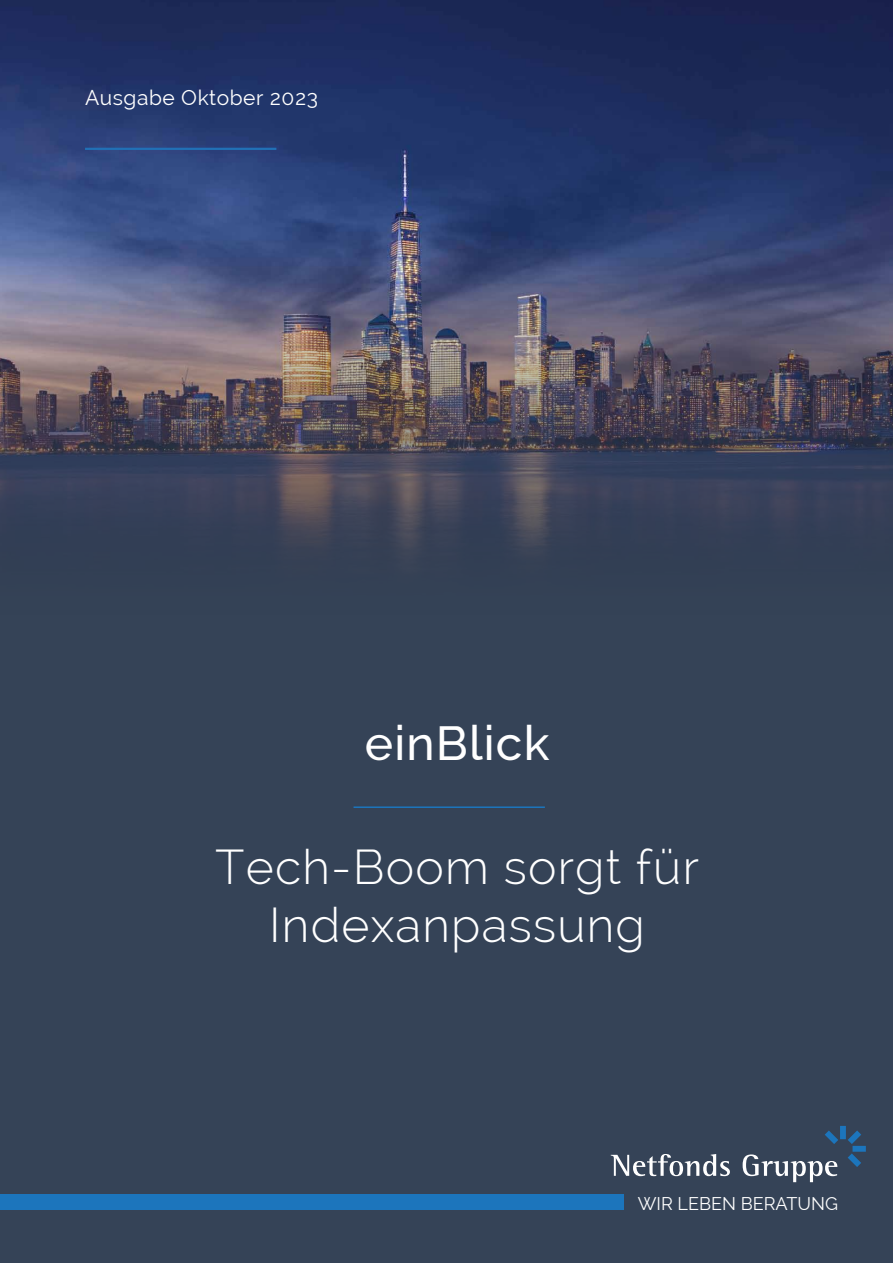
<style>
.page{position:relative;width:893px;height:1263px;background:#354357}
.page>*{position:absolute;margin:0;border:0;box-sizing:border-box;transform-origin:0 0}
.t1{font:300 48px/57.6px "Raleway";letter-spacing:.025em;color:#fff;text-align:center}
.t2{font:500 48px "Raleway";letter-spacing:.025em;color:#fff}
.t3{font:21px "Raleway";letter-spacing:.025em;color:#fff}
.t4{font:18px "Raleway";color:#fff}
</style>
<div class="page">
<svg style="left:611px;top:1154px;width:119px;height:22px"></svg>
<svg style="left:743px;top:1154px;width:94px;height:28px"></svg>
<svg style="left:848px;top:1130px;width:13px;height:14px"></svg>
<div style="left:852px;top:1146px;width:14px;height:6px;background:#1c75bc"></div>
<div style="left:840px;top:1126px;width:6px;height:13px;background:#1c75bc"></div>
<svg style="left:848px;top:1153px;width:13px;height:14px"></svg>
<svg style="left:825px;top:1130px;width:13px;height:14px"></svg>
<div style="left:0;top:1194px;width:623px;height:16px;background:#1c75bc"></div>
<img style="left:0;top:0;width:893px;height:549px">
<hr style="left:85px;top:148px;width:191px;height:2px;background:#2170b6">
<hr style="left:353px;top:806px;width:192px;height:2px;background:#1c75bc">
<p class="t3" style="left:85px;top:85px;width:234px">AUSGABE OKTOBER 2023</p>
<p class="t2" style="left:365px;top:715px;width:186px">einBlick</p>
<p class="t1" style="left:215px;top:838px;width:485px">Tech-Boom sorgt für<br>Indexanpassung</p>
<p class="t4" style="left:638px;top:1193px;width:202px">WIR LEBEN BERATUNG</p>
</div>
